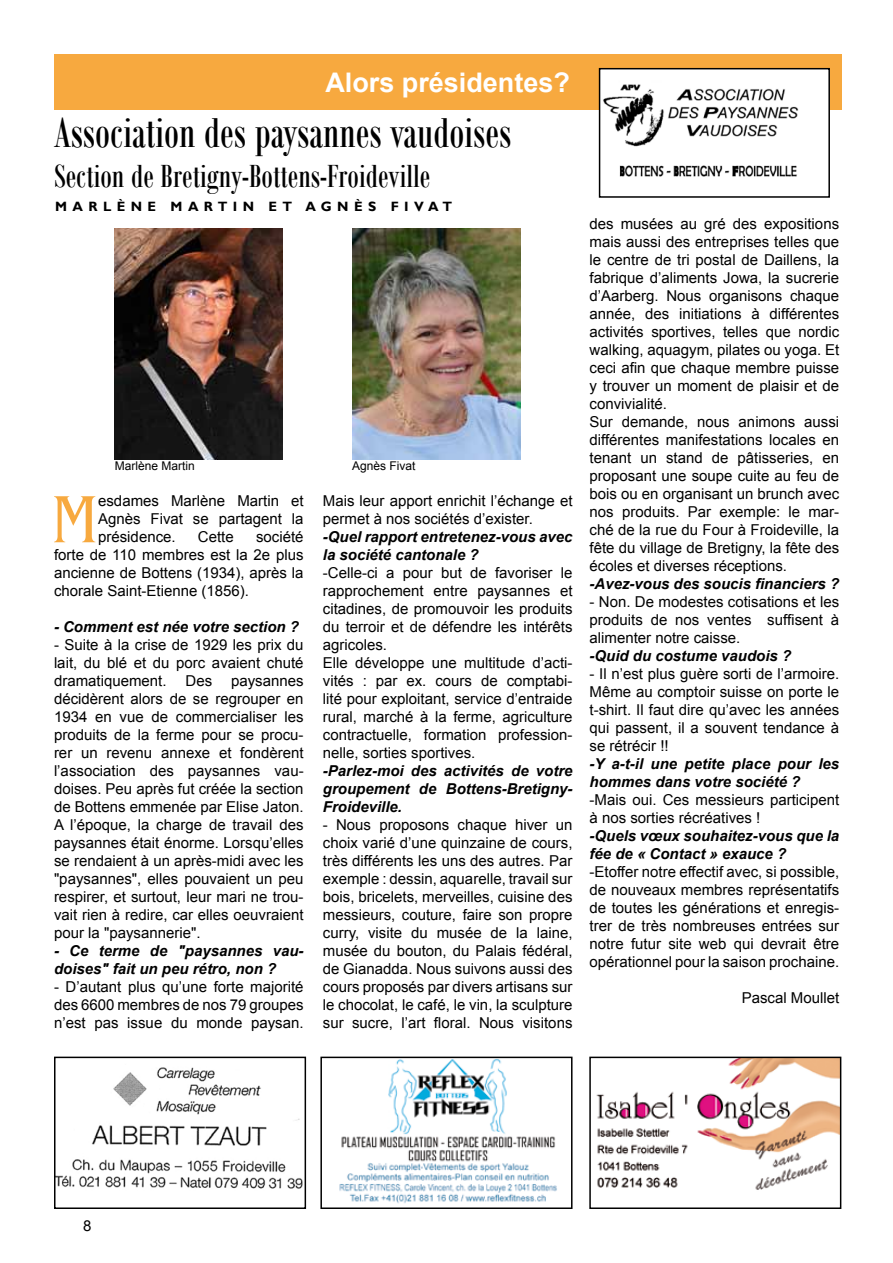
<style>
.page{position:relative;width:893px;height:1263px;background:#fff}
.page>*{position:absolute;margin:0;border:0;box-sizing:border-box;transform-origin:0 0}
.t1{font:69px "Benjamin Cd";color:#f7a93f}
.t2{font:45px "Bodoni MT Condensed";color:#000}
.t3{font:34.5px "Bodoni MT Condensed";color:#000}
.t4{font:700 27px "Arial";color:#fff}
.t5{font:15px/18px "Arial";color:#000;text-align:justify}
.t6{font:italic 700 15px/18px "Arial";color:#000}
.t7{font:700 13.5px "Gill Sans";letter-spacing:.4em;color:#000}
.t8{font:12px "Arial";color:#000}
</style>
<div class="page">
<img style="left:596px;top:1059px;width:242px;height:131px">
<div style="left:589px;top:1056px;width:252px;height:153px;border:2px solid #000"></div>
<img style="left:57px;top:1067px;width:246px;height:122px">
<div style="left:54px;top:1056px;width:252px;height:153px;border:2px solid #000"></div>
<img style="left:339px;top:1059px;width:218px;height:145px">
<div style="left:320px;top:1056px;width:252px;height:153px;border:2px solid #000"></div>
<div style="left:54px;top:54px;width:787px;height:56px;background:#f7a93f"></div>
<img style="left:602px;top:71px;width:225px;height:106px">
<div style="left:599px;top:68px;width:231px;height:130px;border:2px solid #000"></div>
<img style="left:115px;top:229px;width:168px;height:230px">
<img style="left:352px;top:229px;width:168px;height:230px">
<h3 class="t4" style="left:325px;top:64px;width:246px">Alors présidentes?</h3>
<h2 class="t2" style="left:54px;top:105px;width:459px">Association des paysannes vaudoises</h2>
<h3 class="t3" style="left:54px;top:155px;width:378px">Section de Bretigny-Bottens-Froideville</h3>
<p class="t7" style="left:55px;top:198px;width:399px">M ARLÈNE M ARTIN ET AGNÈS FIVAT</p>
<p class="t8" style="left:115px;top:458px;width:82px">Marlène Martin</p>
<p class="t8" style="left:352px;top:458px;width:65px">Agnès Fivat</p>
<h1 class="t1" style="left:51px;top:482px;width:48px">M</h1>
<p class="t5" style="left:98px;top:492px;width:207px">esdames Marlène Martin et Agnès Fivat se partagent la présidence.</p>
<p class="t5" style="left:198px;top:528px;width:37px">Cette</p>
<p class="t5" style="left:54px;top:528px;width:251px;text-indent:202px">société forte de 110 membres est la 2e plus ancienne de Bottens (1934), après la chorale Saint-Etienne (1856).</p>
<p class="t6" style="left:54px;top:618px;width:247px">- Comment est née votre section ?</p>
<p class="t5" style="left:54px;top:636px;width:251px">- Suite à la crise de 1929 les prix du lait, du blé et du porc avaient chuté dramatiquement.</p>
<p class="t5" style="left:185px;top:672px;width:28px">Des</p>
<p class="t5" style="left:54px;top:672px;width:251px;text-indent:177px">paysannes décidèrent alors de se regrouper en 1934 en vue de commercialiser les produits de la ferme pour se procu&shy;rer un revenu annexe et fondèrent l’association des paysannes vau&shy;doises. Peu après fut créée la section de Bottens emmenée par Elise Jaton.<br>A l’époque, la charge de travail des paysannes était énorme. Lorsqu’elles se rendaient à un après-midi avec les "paysannes", elles pouvaient un peu respirer, et surtout, leur mari ne trou&shy;vait rien à redire, car elles oeuvraient pour la "paysannerie".</p>
<p class="t6" style="left:54px;top:942px;width:251px">- Ce terme de "paysannes vau&shy;doises" fait un peu rétro, non ?</p>
<p class="t5" style="left:54px;top:978px;width:251px">- D’autant plus qu’une forte majorité des 6600 membres de nos 79 groupes n’est pas issue du monde paysan.</p>
<p class="t5" style="left:323px;top:492px;width:251px">Mais leur apport enrichit l’échange et permet à nos sociétés d’exister.</p>
<p class="t6" style="left:323px;top:528px;width:251px">-Quel rapport entretenez-vous avec la société cantonale ?</p>
<p class="t5" style="left:323px;top:564px;width:251px;text-align:left">-Celle-ci a pour but de favoriser le rapprochement entre paysannes et citadines, de promouvoir les produits du terroir et de défendre les intérêts agricoles.<br>Elle développe une multitude d’acti&shy;vités : par ex. cours de comptabi&shy;lité pour exploitant, service d’entraide rural, marché à la ferme, agriculture contractuelle, formation profession&shy;nelle, sorties sportives.</p>
<p class="t6" style="left:323px;top:762px;width:251px;text-align:justify">-Parlez-moi des activités de votre groupement de Bottens-Bretigny-Froideville.</p>
<p class="t5" style="left:323px;top:816px;width:251px">- Nous proposons chaque hiver un choix varié d’une quinzaine de cours, très différents les uns des autres. Par exemple : dessin, aquarelle, travail sur bois, bricelets, merveilles, cuisine des messieurs, couture, faire son propre curry, visite du musée de la laine, musée du bouton, du Palais fédéral, de Gianadda. Nous suivons aussi des cours proposés par divers artisans sur le chocolat, le café, le vin, la sculpture sur sucre, l’art floral. Nous visitons</p>
<p class="t5" style="left:590px;top:215px;width:251px;text-align:left">des musées au gré des expositions mais aussi des entreprises telles que le centre de tri postal de Daillens, la fabrique d’aliments Jowa, la sucrerie d’Aarberg. Nous organisons chaque année, des initiations à différentes activités sportives, telles que nordic walking, aquagym, pilates ou yoga. Et ceci afin que chaque membre puisse y trouver un moment de plaisir et de convivialité.<br>Sur demande, nous animons aussi différentes manifestations locales en tenant un stand de pâtisseries, en proposant une soupe cuite au feu de bois ou en organisant un brunch avec nos produits. Par exemple: le mar&shy;ché de la rue du Four à Froideville, la fête du village de Bretigny, la fête des écoles et diverses réceptions.</p>
<p class="t6" style="left:590px;top:575px;width:251px">-Avez-vous des soucis financiers ?</p>
<p class="t5" style="left:590px;top:593px;width:251px">- Non. De modestes cotisations et les produits de nos ventes suffisent à alimenter notre caisse.</p>
<p class="t6" style="left:590px;top:647px;width:203px">-Quid du costume vaudois ?</p>
<p class="t5" style="left:590px;top:665px;width:251px">- Il n’est plus guère sorti de l’armoire.<br>Même au comptoir suisse on porte le t-shirt. Il faut dire qu’avec les années qui passent, il a souvent tendance à se rétrécir !!</p>
<p class="t6" style="left:590px;top:755px;width:251px">-Y a-t-il une petite place pour les hommes dans votre société ?</p>
<p class="t5" style="left:590px;top:791px;width:251px">-Mais oui. Ces messieurs participent à nos sorties récréatives !</p>
<p class="t6" style="left:590px;top:827px;width:251px">-Quels vœux souhaitez-vous que la fée de « Contact » exauce ?</p>
<p class="t5" style="left:590px;top:863px;width:251px">-Etoffer notre effectif avec, si possible, de nouveaux membres représentatifs de toutes les générations et enregis&shy;trer de très nombreuses entrées sur notre futur site web qui devrait être opérationnel pour la saison prochaine.</p>
<p class="t5" style="left:742px;top:989px;width:99px">Pascal Moullet</p>
<p class="t5" style="left:83px;top:1217px;width:10px">8</p>
</div>
